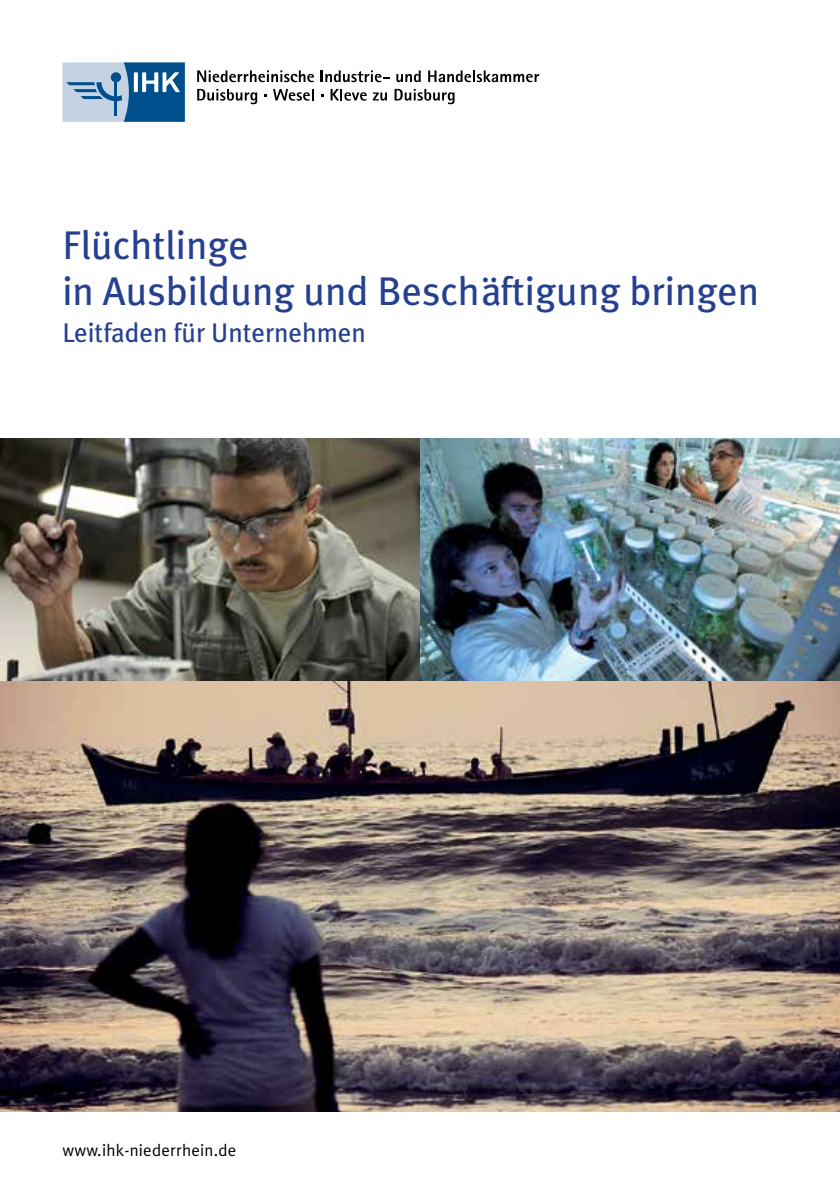
<style>
.page{position:relative;width:840px;height:1191px;background:#fff}
.page>*{position:absolute;margin:0;border:0;box-sizing:border-box;transform-origin:0 0}
.t1{font:40px/45.8px "Meta Plus";color:#25408f}
.t2{font:27px "Meta Plus";letter-spacing:-.005em;color:#25408f}
.t3{font:16.8px "Meta Plus Normal";letter-spacing:.015em;color:#000}
</style>
<div class="page">
<img style="left:0;top:680px;width:839px;height:431px">
<img style="left:0;top:438px;width:839px;height:242px">
<svg style="left:197px;top:89px;width:60px;height:15px"></svg>
<svg style="left:273px;top:89px;width:40px;height:12px"></svg>
<svg style="left:330px;top:89px;width:36px;height:12px"></svg>
<svg style="left:372px;top:92px;width:15px;height:9px"></svg>
<svg style="left:394px;top:89px;width:60px;height:15px"></svg>
<svg style="left:197px;top:70px;width:117px;height:12px"></svg>
<svg style="left:321px;top:70px;width:68px;height:12px"></svg>
<svg style="left:396px;top:70px;width:24px;height:12px"></svg>
<svg style="left:428px;top:70px;width:111px;height:12px"></svg>
<svg style="left:62px;top:62px;width:123px;height:60px;background:#6a97bb"></svg>
<p class="t1" style="left:62px;top:222px;width:698px">Flüchtlinge<br>in Ausbildung und Beschäftigung bringen</p>
<p class="t2" style="left:62px;top:317px;width:305px">Leitfaden für Unternehmen</p>
<p class="t3" style="left:62px;top:1140px;width:175px">www.ihk-niederrhein.de</p>
</div>
